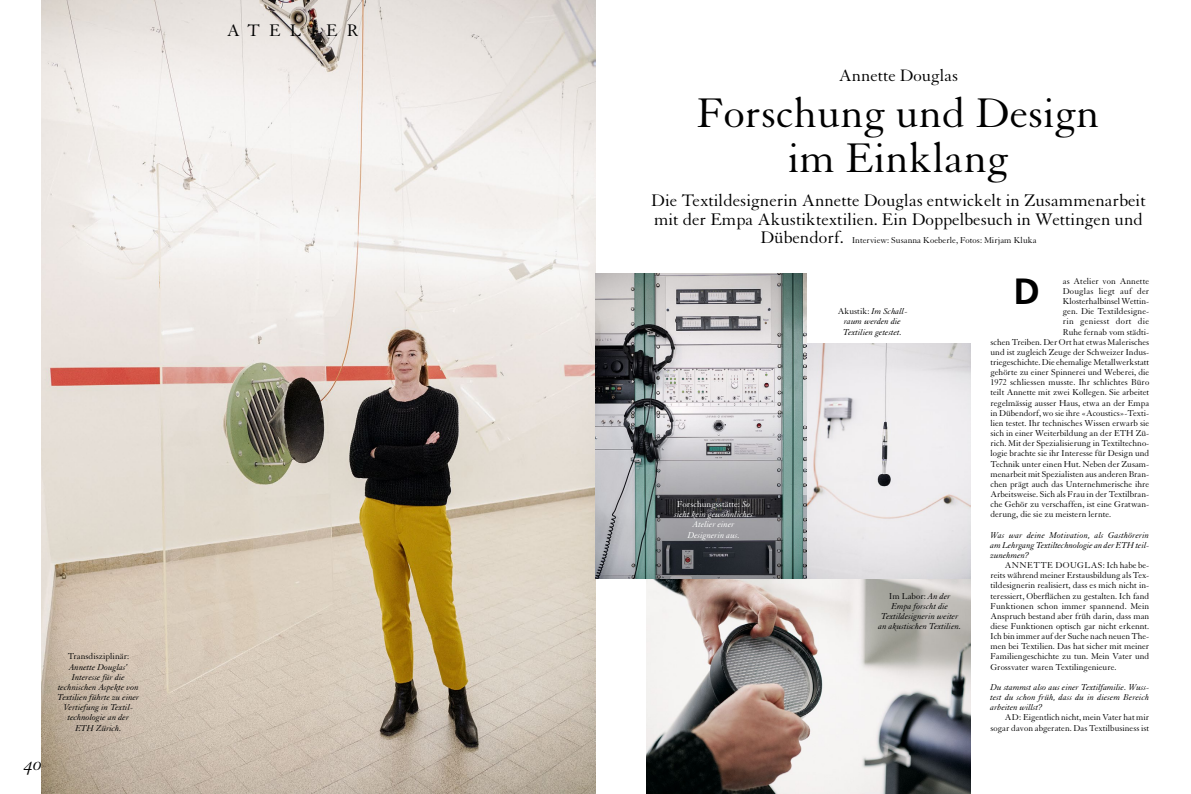
<style>
.page{position:relative;width:1191px;height:794px;background:#fff}
.page>*{position:absolute;margin:0;border:0;box-sizing:border-box;transform-origin:0 0}
.t1{font:45px/45px "Granjon LT Std";color:#000;text-align:center}
.t2{font:700 36.5px "Frutiger";color:#000}
.t3{font:20px "Granjon Italic Os F";color:#000}
.t4{font:18.3px/18.7px "Granjon LT Std";color:#000}
.t5{font:18.2px "Granjon LT Std";letter-spacing:.5em;color:#000}
.t6{font:18px "Granjon LT Std";color:#000}
.t7{font:9.2px/10.1px "Granjon LT Std";color:#000;text-align:justify}
.t8{font:italic 9.2px/10.1px "Granjon LT Std";color:#000;text-align:center}
.t9{font:italic 9.2px/10.1px "Granjon LT Std";color:#fff;text-align:center}
.t10{font:9.2px "Granjon LT Std";letter-spacing:.02em;color:#000}
.t11{font:9.2px "Granjon LT Std";letter-spacing:.025em;color:#000}
.s1{font-size:18.3px}
.s2{font-style:normal}
</style>
<div class="page">
<img style="left:42px;top:0;width:554px;height:794px">
<img style="left:646px;top:578px;width:324px;height:216px">
<img style="left:806px;top:343px;width:164px;height:235px">
<img style="left:595px;top:274px;width:211px;height:304px">
<h3 class="t5" style="left:227px;top:21px;width:133px">ATELIER</h3>
<h3 class="t3" style="left:24px;top:753px;width:19px">40</h3>
<p class="t7" style="left:68px;top:652px;width:63px">Transdisziplinär:</p>
<p class="t8" style="left:58px;top:662px;width:83px">Annette Douglas’<br>Interesse für die technischen Aspekte von<br>Textilien führte zu einer<br>Vertiefung in Textil&shy;technologie an der<br>ETH Zürich.</p>
<h3 class="t6" style="left:838px;top:66px;width:121px">Annette Douglas</h3>
<h1 class="t1" style="left:697px;top:92px;width:404px">Forschung und Design im Einklang</h1>
<h3 class="t4" style="left:651px;top:191px;width:496px">Die Textildesignerin Annette Douglas entwickelt in Zusammenarbeit mit der Empa Akustiktextilien. Ein Doppelbesuch in Wettingen und</h3>
<p class="t7" style="left:760px;top:236px;width:278px"><span class="s1">Dübendorf.</span> Interview: Susanna Koeberle, Fotos: Mirjam Kluka</p>
<p class="t9" style="left:674px;top:499px;width:80px"><span class="s2">Forschungsstätte:</span> So sieht kein gewöhnliches<br>Atelier einer<br>Designerin aus.</p>
<p class="t8" style="left:837px;top:306px;width:71px"><span class="s2">Akustik:</span> Im Schall&shy;raum werden die<br>Textilien getestet.</p>
<p class="t8" style="left:878px;top:591px;width:84px"><span class="s2">Im Labor:</span> An der<br>Empa forscht die<br>Textildesignerin weiter an akustischen Textilien.</p>
<p class="t7" style="left:1062px;top:276px;width:88px">as Atelier von Annette</p>
<p class="t10" style="left:1062px;top:286px;width:88px">Douglas liegt auf der</p>
<p class="t7" style="left:1062px;top:296px;width:88px">Klosterhalbinsel Wettin-</p>
<p class="t7" style="left:1062px;top:306px;width:88px">gen. Die Textildesigne-</p>
<p class="t11" style="left:1062px;top:317px;width:88px">rin geniesst dort die</p>
<p class="t7" style="left:1062px;top:327px;width:88px">Ruhe fernab vom städti-</p>
<p class="t7" style="left:990px;top:337px;width:160px">schen Treiben. Der Ort hat etwas Malerisches</p>
<p class="t7" style="left:990px;top:347px;width:160px">und ist zugleich Zeuge der Schweizer Indus-</p>
<p class="t7" style="left:990px;top:357px;width:160px">triegeschichte. Die ehemalige Metallwerkstatt</p>
<p class="t7" style="left:990px;top:367px;width:160px">gehörte zu einer Spinnerei und Weberei, die</p>
<p class="t7" style="left:990px;top:377px;width:160px">1972 schliessen musste. Ihr schlichtes Büro</p>
<p class="t7" style="left:990px;top:388px;width:160px">teilt Annette mit zwei Kollegen. Sie arbeitet</p>
<p class="t7" style="left:990px;top:398px;width:160px">regelmässig ausser Haus, etwa an der Empa</p>
<p class="t7" style="left:990px;top:408px;width:160px">in Dübendorf, wo sie ihre «Acoustics»-Texti-</p>
<p class="t7" style="left:990px;top:418px;width:160px">lien testet. Ihr technisches Wissen erwarb sie</p>
<p class="t7" style="left:990px;top:428px;width:160px">sich in einer Weiterbildung an der ETH Zü-</p>
<p class="t7" style="left:990px;top:438px;width:160px">rich. Mit der Spezialisierung in Textiltechno-</p>
<p class="t7" style="left:990px;top:449px;width:160px">logie brachte sie ihr Interesse für Design und</p>
<p class="t7" style="left:990px;top:459px;width:160px">Technik unter einen Hut. Neben der Zusam-</p>
<p class="t7" style="left:990px;top:469px;width:160px">menarbeit mit Spezialisten aus anderen Bran-</p>
<p class="t7" style="left:990px;top:479px;width:160px">chen prägt auch das Unternehmerische ihre</p>
<p class="t7" style="left:990px;top:489px;width:160px">Arbeitsweise. Sich als Frau in der Textilbran-</p>
<p class="t7" style="left:990px;top:499px;width:160px">che Gehör zu verschaffen, ist eine Gratwan-</p>
<p class="t7" style="left:990px;top:509px;width:122px">derung, die sie zu meistern lernte.</p>
<p class="t8" style="left:990px;top:530px;width:160px;text-align:justify">Was war deine Motivation, als Gasthörerin am Lehrgang Textiltechnologie an der ETH teil&shy;zunehmen?</p>
<p class="t7" style="left:990px;top:560px;width:160px;text-indent:14px">ANNETTE DOUGLAS: Ich habe be&shy;reits während meiner Erstausbildung als Tex&shy;tildesignerin realisiert, dass es mich nicht in&shy;teressiert, Oberflächen zu gestalten. Ich fand Funktionen schon immer spannend. Mein Anspruch bestand aber früh darin, dass man diese Funktionen optisch gar nicht erkennt.<br>Ich bin immer auf der Suche nach neuen The&shy;men bei Textilien. Das hat sicher mit meiner Familiengeschichte zu tun. Mein Vater und Grossvater waren Textilingenieure.</p>
<p class="t8" style="left:990px;top:682px;width:160px;text-align:justify">Du stammst also aus einer Textilfamilie. Wuss&shy;test du schon früh, dass du in diesem Bereich arbeiten willst?</p>
<p class="t7" style="left:990px;top:712px;width:160px;text-align:right">AD: Eigentlich nicht, mein Vater hat mir sogar davon abgeraten. Das Textilbusiness ist</p>
<h2 class="t2" style="left:1013px;top:270px;width:28px">D</h2>
</div>
